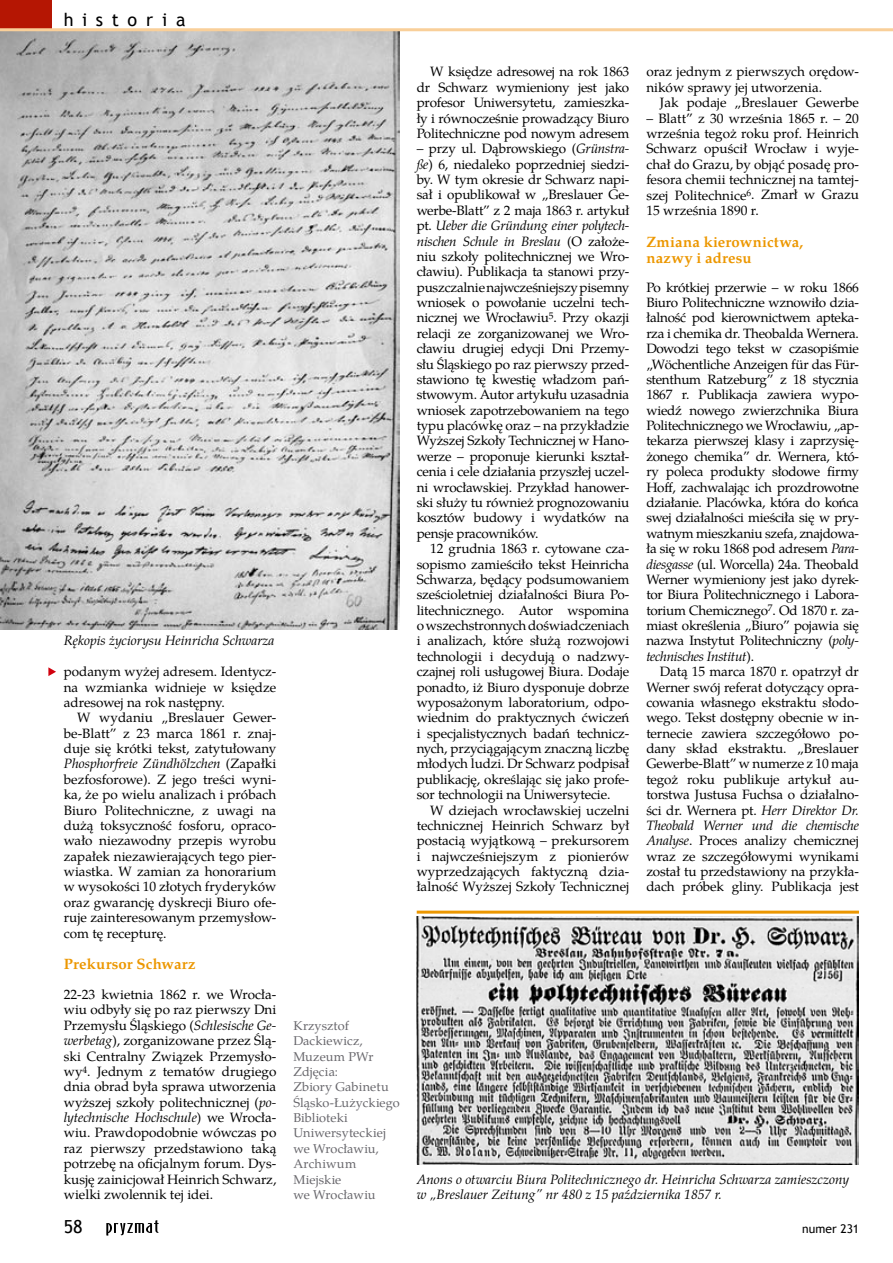
<style>
.page{position:relative;width:893px;height:1263px;background:#fff}
.page>*{position:absolute;margin:0;border:0;box-sizing:border-box;transform-origin:0 0}
.t1{font:18px "Trebuchet MS";letter-spacing:.48em;color:#000}
.t2{font:700 15px/16.5px "Te X Gyre Pagella";letter-spacing:.015em;color:#ec9700}
.t3{font:13.5px/15.5px "Te X Gyre Pagella";letter-spacing:-.01em;color:#000;text-align:justify}
.t4{font:italic 13.5px/15.5px "Te X Gyre Pagella";color:#000}
.t5{font:12.75px/15.5px "Te X Gyre Pagella";letter-spacing:.005em;color:#68676c}
.t6{font:12px "Trebuchet MS";letter-spacing:.005em;color:#000}
.s1{font-style:italic}
</style>
<div class="page">
<svg style="left:48px;top:667px;width:8px;height:9px"></svg>
<img style="left:0;top:31px;width:400px;height:599px">
<img style="left:417px;top:916px;width:442px;height:248px">
<hr style="left:417px;top:911px;width:442px;height:3px;background:#ec9700">
<div style="left:0;top:0;width:51px;height:30px;background:#b51603"></div>
<hr style="left:0;top:28px;width:893px;height:3px;background:#f9cf99">
<svg style="left:106px;top:1220px;width:53px;height:16px"></svg>
<h1 class="t1" style="left:64px;top:9px;width:123px">historia</h1>
<p class="t4" style="left:64px;top:632px;width:212px">Rękopis życiorysu Heinricha Schwarza</p>
<p class="t3" style="left:64px;top:663px;width:214px">podanym wyżej adresem. Identycz&shy;na wzmianka widnieje w księdze adresowej na rok następny.</p>
<p class="t3" style="left:64px;top:709px;width:214px;text-indent:14px">W wydaniu „Breslauer Gewer&shy;be-Blatt” z 23 marca 1861 r. znaj&shy;duje się krótki tekst, zatytułowany <span class="s1">Phosphorfreie Zündhölzchen</span> (Zapałki bezfosforowe). Z jego treści wyni&shy;ka, że po wielu analizach i próbach Biuro Politechniczne, z uwagi na dużą toksyczność fosforu, opraco&shy;wało niezawodny przepis wyrobu zapałek niezawierających tego pier&shy;wiastka. W zamian za honorarium w wysokości 10 złotych fryderyków oraz gwarancję dyskrecji Biuro ofe&shy;ruje zainteresowanym przemysłow&shy;com tę recepturę.</p>
<p class="t2" style="left:64px;top:955px;width:133px">Prekursor Schwarz</p>
<p class="t3" style="left:64px;top:986px;width:214px">22-23 kwietnia 1862 r. we Wrocła&shy;wiu odbyły się po raz pierwszy Dni Przemysłu Śląskiego (<span class="s1">Schlesische Ge&shy;werbetag</span>), zorganizowane przez Ślą&shy;ski Centralny Związek Przemysło&shy;wy<sup>4</sup>. Jednym z tematów drugiego dnia obrad była sprawa utworzenia wyższej szkoły politechnicznej (<span class="s1">po&shy;lytechnische Hochschule</span>) we Wrocła&shy;wiu. Prawdopodobnie wówczas po raz pierwszy przedstawiono taką potrzebę na oficjalnym forum. Dys&shy;kusję zainicjował Heinrich Schwarz, wielki zwolennik tej idei.</p>
<h1 class="t1" style="left:64px;top:1216px;width:20px">58</h1>
<p class="t3" style="left:417px;top:63px;width:214px;text-indent:14px">W księdze adresowej na rok 1863 dr Schwarz wymieniony jest jako profesor Uniwersytetu, zamieszka&shy;ły i równocześnie prowadzący Biuro Politechniczne pod nowym adresem</p>
<p class="t3" style="left:417px;top:140px;width:214px">– przy ul. Dąbrowskiego (<span class="s1">Grünstra&shy;ße</span>) 6, niedaleko poprzedniej siedzi&shy;by. W tym okresie dr Schwarz napi&shy;sał i opublikował w „Breslauer Ge&shy;werbe-Blatt” z 2 maja 1863 r. artykuł pt. <span class="s1">Ueber die Gründung einer polytech&shy;nischen Schule in Breslau</span> (O założe&shy;niu szkoły politechnicznej we Wro&shy;cławiu). Publikacja ta stanowi przy&shy;puszczalnie najwcześniejszy pisemny wniosek o powołanie uczelni tech&shy;nicznej we Wrocławiu<sup>5</sup>. Przy okazji relacji ze zorganizowanej we Wro&shy;cławiu drugiej edycji Dni Przemy&shy;słu Śląskiego po raz pierwszy przed&shy;stawiono tę kwestię władzom pań&shy;stwowym. Autor artykułu uzasadnia wniosek zapotrzebowaniem na tego typu placówkę oraz – na przykładzie Wyższej Szkoły Technicznej w Hano&shy;werze – proponuje kierunki kształ&shy;cenia i cele działania przyszłej uczel&shy;ni wrocławskiej. Przykład hanower&shy;ski służy tu również prognozowaniu kosztów budowy i wydatków na pensje pracowników.</p>
<p class="t3" style="left:417px;top:540px;width:214px;text-indent:14px">12 grudnia 1863 r. cytowane cza&shy;sopismo zamieściło tekst Heinricha Schwarza, będący podsumowaniem sześcioletniej działalności Biura Po&shy;litechnicznego. Autor wspomina owszechstronnych doświadczeniach i analizach, które służą rozwojowi technologii i decydują o nadzwy&shy;czajnej roli usługowej Biura. Dodaje ponadto, iż Biuro dysponuje dobrze wyposażonym laboratorium, odpo&shy;wiednim do praktycznych ćwiczeń i specjalistycznych badań technicz&shy;nych, przyciągającym znaczną liczbę młodych ludzi. Dr Schwarz podpisał publikację, określając się jako profe&shy;sor technologii na Uniwersytecie.</p>
<p class="t3" style="left:417px;top:801px;width:214px;text-indent:14px">W dziejach wrocławskiej uczelni technicznej Heinrich Schwarz był postacią wyjątkową – prekursorem i najwcześniejszym z pionierów wyprzedzających faktyczną dzia&shy;łalność Wyższej Szkoły Technicznej</p>
<p class="t3" style="left:646px;top:63px;width:214px">oraz jednym z pierwszych orędow&shy;ników sprawy jej utworzenia.</p>
<p class="t3" style="left:660px;top:94px;width:201px">Jak podaje „Breslauer Gewerbe</p>
<p class="t3" style="left:646px;top:109px;width:214px">– Blatt” z 30 września 1865 r. – 20 września tegoż roku prof. Heinrich Schwarz opuścił Wrocław i wyje&shy;chał do Grazu, by objąć posadę pro&shy;fesora chemii technicznej na tamtej&shy;szej Politechnice<sup>6</sup>. Zmarł w Grazu 15 września 1890 r.</p>
<p class="t2" style="left:646px;top:232px;width:159px">Zmiana kierownictwa, nazwy i adresu</p>
<p class="t3" style="left:646px;top:278px;width:214px">Po krótkiej przerwie – w roku 1866<br>Biuro Politechniczne wznowiło dzia&shy;łalność pod kierownictwem apteka&shy;rza i chemika dr. Theobalda Wernera.<br>Dowodzi tego tekst w czasopiśmie „Wöchentliche Anzeigen für das Für&shy;stenthum Ratzeburg” z 18 stycznia 1867 r. Publikacja zawiera wypo&shy;wiedź nowego zwierzchnika Biura Politechnicznego we Wrocławiu, „ap&shy;tekarza pierwszej klasy i zaprzysię&shy;żonego chemika” dr. Wernera, któ&shy;ry poleca produkty słodowe firmy Hoff, zachwalając ich prozdrowotne działanie. Placówka, która do końca swej działalności mieściła się w pry&shy;watnym mieszkaniu szefa, znajdowa&shy;ła się w roku 1868 pod adresem <span class="s1">Para&shy;diesgasse</span> (ul. Worcella) 24a. Theobald Werner wymieniony jest jako dyrek&shy;tor Biura Politechnicznego i Labora&shy;torium Chemicznego<sup>7</sup>. Od 1870 r. za&shy;miast określenia „Biuro” pojawia się nazwa Instytut Politechniczny (<span class="s1">poly&shy;technisches Institut</span>).</p>
<p class="t3" style="left:646px;top:663px;width:214px;text-indent:14px">Datą 15 marca 1870 r. opatrzył dr Werner swój referat dotyczący opra&shy;cowania własnego ekstraktu słodo&shy;wego. Tekst dostępny obecnie w in&shy;ternecie zawiera szczegółowo po&shy;dany skład ekstraktu. „Breslauer Gewerbe-Blatt” w numerze z 10 maja tegoż roku publikuje artykuł au&shy;torstwa Justusa Fuchsa o działalno&shy;ści dr. Wernera pt. <span class="s1">Herr Direktor Dr.<br>Theobald Werner und die chemische Analyse</span>. Proces analizy chemicznej wraz ze szczegółowymi wynikami został tu przedstawiony na przykła&shy;dach próbek gliny. Publikacja jest</p>
<p class="t5" style="left:293px;top:1017px;width:108px">Krzysztof<br>Dackiewicz,<br>Muzeum PWr<br>Zdjęcia:<br>Zbiory Gabinetu<br>Śląsko-Łużyckiego<br>Biblioteki<br>Uniwersyteckiej we Wrocławiu,<br>Archiwum<br>Miejskie<br>we Wrocławiu</p>
<p class="t4" style="left:417px;top:1170px;width:434px">Anons o otwarciu Biura Politechnicznego dr. Heinricha Schwarza zamieszczony w „Breslauer Zeitung” nr 480 z 15 października 1857 r.</p>
<p class="t6" style="left:802px;top:1221px;width:58px">numer 231</p>
</div>
